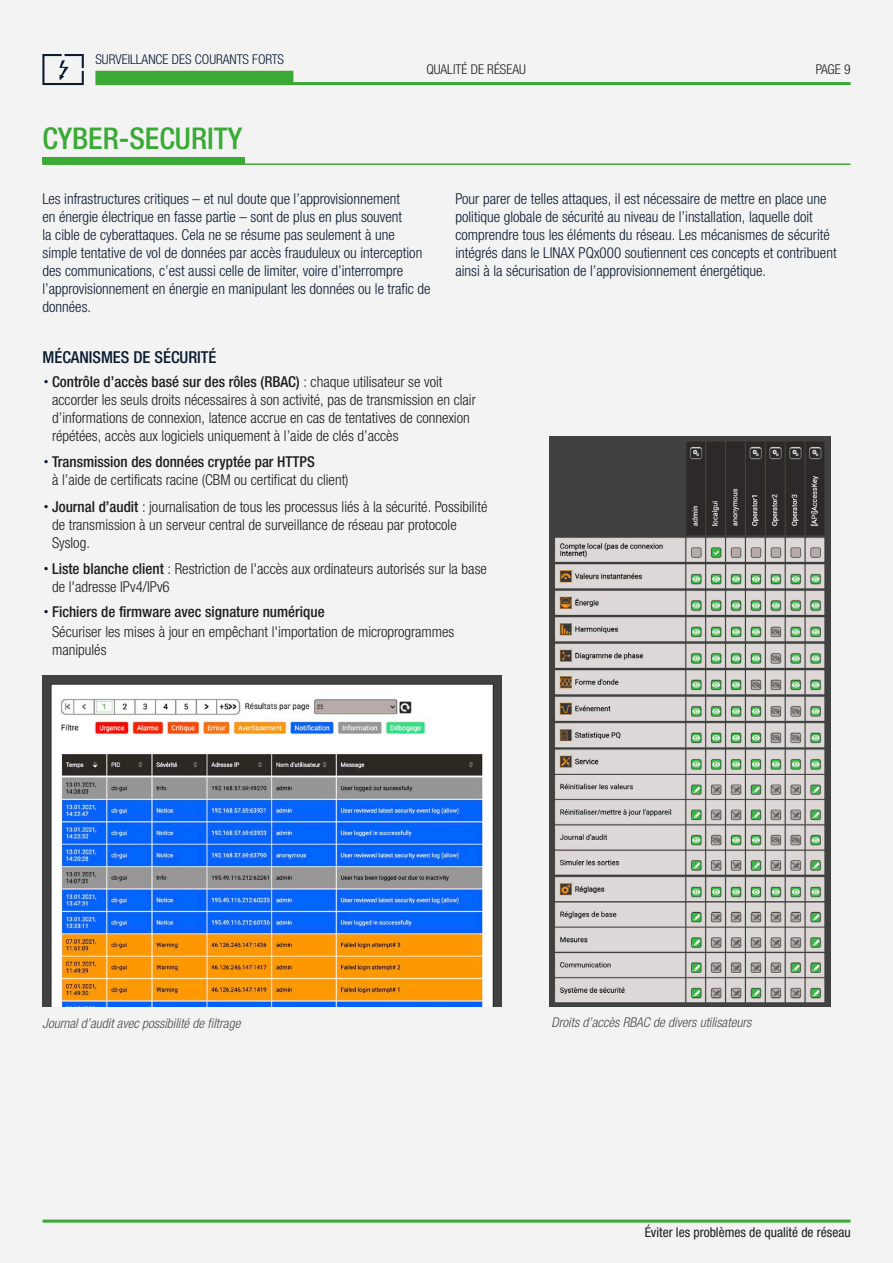
<style>
.page{position:relative;width:893px;height:1263px;background:#f3f3f3}
.page>*{position:absolute;margin:0;border:0;box-sizing:border-box;transform-origin:0 0}
.t1{font:500 condensed 30px "Helvetica Neue LTW1 G";color:#3baa35}
.t2{font:500 condensed 16.5px "Helvetica Neue LTW1 G";color:#0b1b30}
.t3{font:300 condensed 15px/18px "Helvetica Neue LTW1 G";color:#1d1d1b}
.t4{font:300 condensed 15px/18px "Helvetica Neue LTW1 G";color:#0b1b30}
.t5{font:italic 300 condensed 13.5px "Helvetica Neue LT Pro";color:#4b4b4a}
.t6{font:condensed 13.5px "Helvetica Neue LTW1 G";color:#1d1d1b}
.t7{font:300 condensed 13.5px "Helvetica Neue LTW1 G";color:#0b1b30}
.t8{font:300 condensed 13.5px "Helvetica Neue LTW1 G";color:#1d1d1b}
.s1{font-family:"Helvetica Neue";font-weight:400;font-stretch:normal;color:#0b1b30}
.s2{font-weight:500}
</style>
<div class="page">
<hr style="left:111px;top:82px;width:739px;height:3px;background:#3baa35">
<div style="left:95px;top:71px;width:198px;height:14px;background:#3baa35"></div>
<svg style="left:42px;top:54px;width:42px;height:31px"></svg>
<hr style="left:43px;top:1219px;width:808px;height:3px;background:#3baa35">
<div style="left:43px;top:157px;width:202px;height:7px;background:#3baa35"></div>
<hr style="left:43px;top:163px;width:807px;height:2px;background:#3baa35">
<img style="left:43px;top:675px;width:459px;height:332px">
<img style="left:549px;top:437px;width:281px;height:570px">
<p class="t7" style="left:95px;top:51px;width:190px">SURVEILLANCE DES COURANTS FORTS</p>
<h1 class="t1" style="left:43px;top:120px;width:201px">CYBER-SECURITY</h1>
<p class="t8" style="left:426px;top:62px;width:101px">QUALITÉ DE RÉSEAU</p>
<p class="t8" style="left:816px;top:62px;width:36px">PAGE 9</p>
<p class="t4" style="left:43px;top:189px;width:390px">Les infrastructures critiques – et nul doute que l’approvisionnement<br>en énergie électrique en fasse partie – sont de plus en plus souvent<br>la cible de cyberattaques. Cela ne se résume pas seulement à une simple tentative de vol de données par accès frauduleux ou interception des communications, c’est aussi celle de limiter, voire d’interrompre l’approvisionnement en énergie en manipulant les données ou le trafic de données.</p>
<p class="t4" style="left:455px;top:189px;width:383px">Pour parer de telles attaques, il est nécessaire de mettre en place une politique globale de sécurité au niveau de l’installation, laquelle doit comprendre tous les éléments du réseau. Les mécanismes de sécurité intégrés dans le LINAX PQx000 soutiennent ces concepts et contribuent ainsi à la sécurisation de l’approvisionnement énergétique.</p>
<p class="t2" style="left:43px;top:347px;width:176px">MÉCANISMES DE SÉCURITÉ</p>
<p class="t3" style="left:52px;top:372px;width:425px;text-indent:-9px"><span class="s1">•</span> <span class="s2">Contrôle d’accès basé sur des rôles (RBAC)</span> : chaque utilisateur se voit accorder les seuls droits nécessaires à son activité, pas de transmission en clair d’informations de connexion, latence accrue en cas de tentatives de connexion répétées, accès aux logiciels uniquement à l’aide de clés d’accès</p>
<p class="t3" style="left:52px;top:453px;width:298px;text-indent:-9px"><span class="s1">•</span> <span class="s2">Transmission des données cryptée par HTTPS<br></span>à l’aide de certificats racine (CBM ou certificat du client)</p>
<p class="t3" style="left:52px;top:497px;width:437px;text-indent:-9px"><span class="s1">•</span> <span class="s2">Journal d’audit</span> : journalisation de tous les processus liés à la sécurité. Possibilité de transmission à un serveur central de surveillance de réseau par protocole<br>Syslog.</p>
<p class="t3" style="left:52px;top:560px;width:436px;text-indent:-9px"><span class="s1">•</span> <span class="s2">Liste blanche client</span> : Restriction de l'accès aux ordinateurs autorisés sur la base de l'adresse IPv4/IPv6</p>
<p class="t3" style="left:52px;top:602px;width:404px;line-height:19.5px;text-indent:-9px"><span class="s1">•</span> <span class="s2">Fichiers de firmware avec signature numérique<br></span>Sécuriser les mises à jour en empêchant l'importation de microprogrammes</p>
<p class="t3" style="left:52px;top:641px;width:56px">manipulés</p>
<p class="t5" style="left:43px;top:1015px;width:199px">Journal d’audit avec possibilité de filtrage</p>
<p class="t5" style="left:551px;top:1015px;width:201px">Droits d’accès RBAC de divers utilisateurs</p>
<p class="t6" style="left:645px;top:1224px;width:207px">Éviter les problèmes de qualité de réseau</p>
</div>
